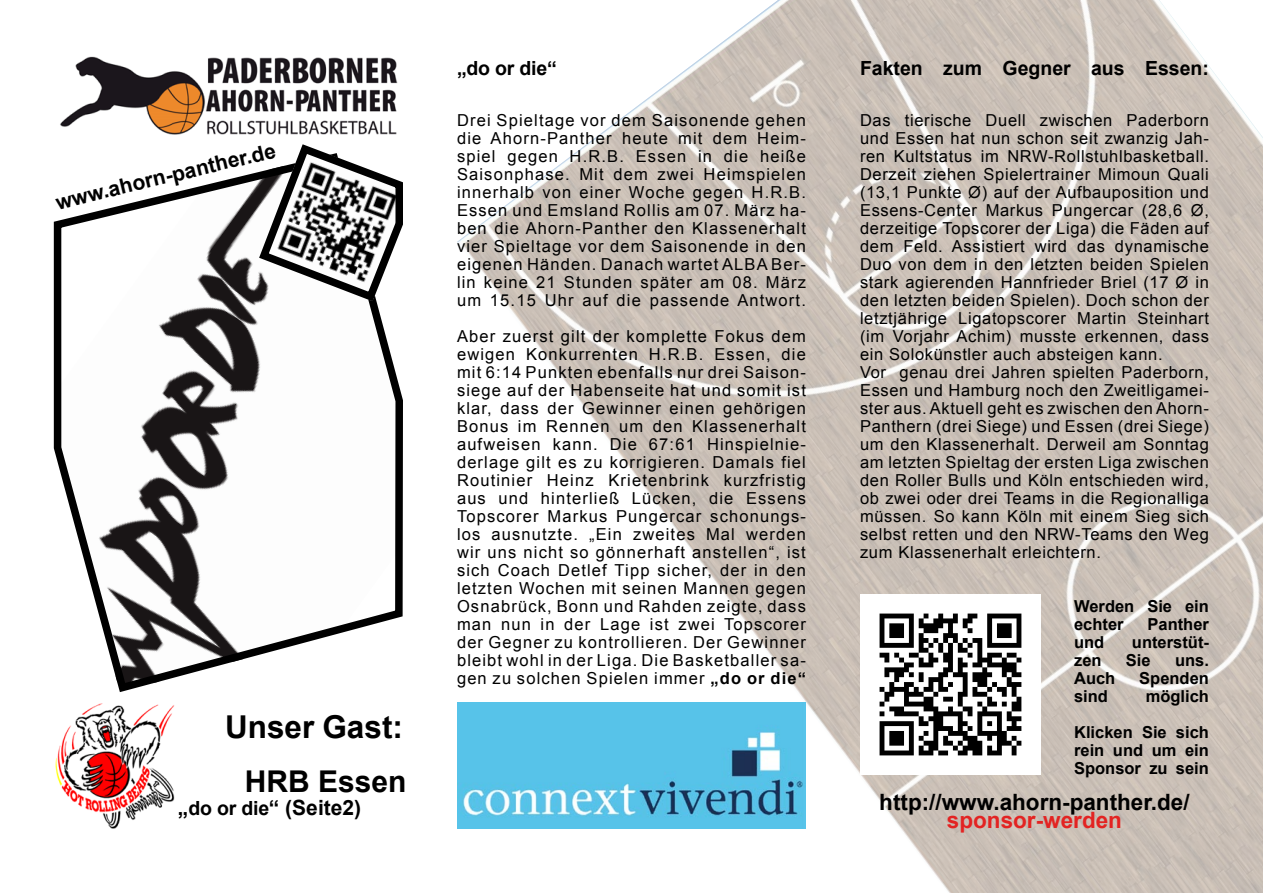
<style>
.page{position:relative;width:1263px;height:893px;background:#fff}
.page>*{position:absolute;margin:0;border:0;box-sizing:border-box;transform-origin:0 0}
.t1{font:700 31.5px "Arial";color:#000}
.t2{font:700 30px "Arial";color:#000}
.t3{font:700 22.5px "Arial";color:#000}
.t4{font:700 22.5px "Arial";color:#e32322}
.t5{font:700 21px "Arial";color:#000}
.t6{font:700 19.5px "Arial";color:#000}
.t7{font:16.5px/18px "Arial";letter-spacing:.04em;color:#000;text-align:justify}
.t8{font:700 16.5px/18px "Arial";color:#000;text-align:justify}
.s1{font-size:19.5px}
.s2{font-weight:700}
</style>
<div class="page">
<img style="left:457px;top:0;width:806px;height:893px">
<svg style="left:53px;top:173px;width:350px;height:519px"></svg>
<img style="left:60px;top:56px;width:338px;height:78px">
<img style="left:55px;top:704px;width:120px;height:124px">
<img style="left:457px;top:702px;width:349px;height:126px">
<img style="left:860px;top:594px;width:180px;height:180px">
<svg style="left:254px;top:144px;width:149px;height:162px"></svg>
<p class="t5" style="left:53px;top:188px;width:227px;rotate:-13deg">www.ahorn-panther.de</p>
<h1 class="t1" style="left:225px;top:706px;width:179px">Unser Gast:</h1>
<h2 class="t2" style="left:245px;top:761px;width:163px">HRB Essen</h2>
<p class="t5" style="left:178px;top:794px;width:185px">„<span class="s1">do or die</span>“ (Seite2)</p>
<p class="t6" style="left:457px;top:55px;width:101px">„do or die“</p>
<p class="t7" style="left:457px;top:111px;width:350px">Drei Spieltage vor dem Saisonende gehen die Ahorn-Panther heute mit dem Heim&shy;spiel gegen H.R.B. Essen in die heiße Saisonphase. Mit dem zwei Heimspielen innerhalb von einer Woche gegen H.R.B.<br>Essen und Emsland Rollis am 07. März ha&shy;ben die Ahorn-Panther den Klassenerhalt vier Spieltage vor dem Saisonende in den eigenen Händen. Danach wartet ALBA Ber&shy;lin keine 21 Stunden später am 08. März um 15.15 Uhr auf die passende Antwort.</p>
<p class="t7" style="left:457px;top:327px;width:350px">Aber zuerst gilt der komplette Fokus dem ewigen Konkurrenten H.R.B. Essen, die mit 6:14 Punkten ebenfalls nur drei Saison&shy;siege auf der Habenseite hat und somit ist klar, dass der Gewinner einen gehörigen Bonus im Rennen um den Klassenerhalt aufweisen kann. Die 67:61 Hinspielnie&shy;derlage gilt es zu korrigieren. Damals fiel Routinier Heinz Krietenbrink kurzfristig aus und hinterließ Lücken, die Essens Topscorer Markus Pungercar schonungs&shy;los ausnutzte. „Ein zweites Mal werden wir uns nicht so gönnerhaft anstellen“, ist sich Coach Detlef Tipp sicher, der in den letzten Wochen mit seinen Mannen gegen Osnabrück, Bonn und Rahden zeigte, dass man nun in der Lage ist zwei Topscorer der Gegner zu kontrollieren. Der Gewinner bleibt wohl in der Liga. Die Basketballer sa&shy;gen zu solchen Spielen immer <span class="s2">„do or die“</span></p>
<p class="t6" style="left:860px;top:55px;width:350px">Fakten zum Gegner aus Essen:</p>
<p class="t7" style="left:860px;top:111px;width:350px;text-align:left">Das tierische Duell zwischen Paderborn und Essen hat nun schon seit zwanzig Jah&shy;ren Kultstatus im NRW-Rollstuhlbasketball.<br>Derzeit ziehen Spielertrainer Mimoun Quali (13,1 Punkte Ø) auf der Aufbauposition und Essens-Center Markus Pungercar (28,6 Ø, derzeitige Topscorer der Liga) die Fäden auf dem Feld. Assistiert wird das dynamische Duo von dem in den letzten beiden Spielen stark agierenden Hannfrieder Briel (17 Ø in den letzten beiden Spielen). Doch schon der letztjährige Ligatopscorer Martin Steinhart (im Vorjahr Achim) musste erkennen, dass ein Solokünstler auch absteigen kann.<br>Vor genau drei Jahren spielten Paderborn, Essen und Hamburg noch den Zweitligamei&shy;ster aus. Aktuell geht es zwischen den Ahorn-Panthern (drei Siege) und Essen (drei Siege) um den Klassenerhalt. Derweil am Sonntag am letzten Spieltag der ersten Liga zwischen den Roller Bulls und Köln entschieden wird, ob zwei oder drei Teams in die Regionalliga müssen. So kann Köln mit einem Sieg sich selbst retten und den NRW-Teams den Weg zum Klassenerhalt erleichtern.</p>
<p class="t8" style="left:1074px;top:598px;width:136px">Werden Sie ein echter</p>
<p class="t8" style="left:1147px;top:616px;width:63px">Panther</p>
<p class="t8" style="left:1074px;top:634px;width:32px">und</p>
<p class="t8" style="left:1132px;top:634px;width:78px">unterstüt-</p>
<p class="t8" style="left:1074px;top:652px;width:29px">zen</p>
<p class="t8" style="left:1126px;top:652px;width:26px">Sie</p>
<p class="t8" style="left:1175px;top:652px;width:35px">uns.</p>
<p class="t8" style="left:1074px;top:670px;width:43px">Auch</p>
<p class="t8" style="left:1139px;top:670px;width:71px">Spenden</p>
<p class="t8" style="left:1074px;top:688px;width:35px">sind</p>
<p class="t8" style="left:1146px;top:688px;width:65px">möglich</p>
<p class="t8" style="left:1074px;top:724px;width:136px">Klicken Sie sich rein und um ein Sponsor zu sein</p>
<h3 class="t3" style="left:879px;top:787px;width:312px">http://www.ahorn-panther.de/</h3>
<h3 class="t4" style="left:947px;top:805px;width:177px">sponsor-werden</h3>
</div>
